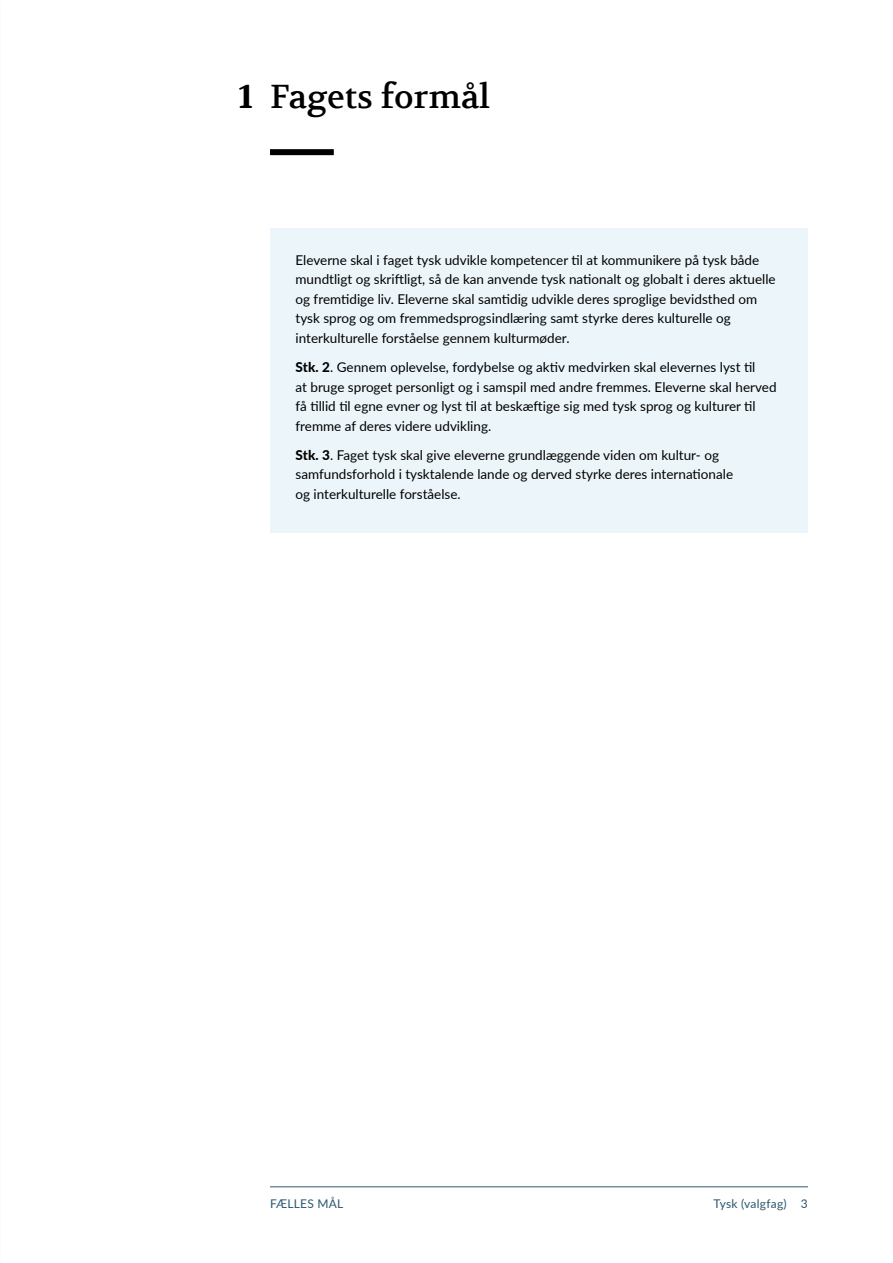
<style>
.page{position:relative;width:893px;height:1263px;background:#fff}
.page>*{position:absolute;margin:0;border:0;box-sizing:border-box;transform-origin:0 0}
._02_Overskrift_22_30{font:33px "Volkhov";color:#000}
._02_kapitel_NR{font:700 33px "Volkhov";color:#000}
._04_Brødtekst_9_13{font:13.5px/19.5px "Lato";color:#000}
.t1{font:12px "Lato";letter-spacing:.02em;color:#2b586f}
.s1{font-weight:800}
</style>
<div class="page">
<div style="left:270px;top:149px;width:64px;height:6px;background:#000"></div>
<div style="left:270px;top:228px;width:538px;height:305px;background:#ecf6fa"></div>
<hr style="left:270px;top:1186px;width:538px;height:1px;background:#2b586f">
<p class="_02_kapitel_NR" style="left:238px;top:77px;width:16px">1</p>
<p class="_02_Overskrift_22_30" style="left:270px;top:76px;width:222px">Fagets formål</p>
<p class="_04_Brødtekst_9_13" style="left:296px;top:250px;width:482px">Eleverne skal i faget tysk udvikle kompetencer til at kommunikere på tysk både mundtligt og skriftligt, så de kan anvende tysk nationalt og globalt i deres aktuelle og fremtidige liv. Eleverne skal samtidig udvikle deres sproglige bevidsthed om tysk sprog og om fremmedsprogsindlæring samt styrke deres kulturelle og interkulturelle forståelse gennem kulturmøder.</p>
<p class="_04_Brødtekst_9_13" style="left:296px;top:357px;width:482px"><span class="s1">Stk. 2</span>. Gennem oplevelse, fordybelse og aktiv medvirken skal elevernes lyst til<br>at bruge sproget personligt og i samspil med andre fremmes. Eleverne skal herved få tillid til egne evner og lyst til at beskæftige sig med tysk sprog og kulturer til fremme af deres videre udvikling.</p>
<p class="_04_Brødtekst_9_13" style="left:296px;top:445px;width:439px"><span class="s1">Stk. 3</span>. Faget tysk skal give eleverne grundlæggende viden om kultur- og samfundsforhold i tysktalende lande og derved styrke deres internationale og interkulturelle forståelse.</p>
<p class="t1" style="left:270px;top:1195px;width:75px">Fælles Mål</p>
<p class="t1" style="left:713px;top:1195px;width:96px">Tysk (valgfag) 3</p>
</div>
